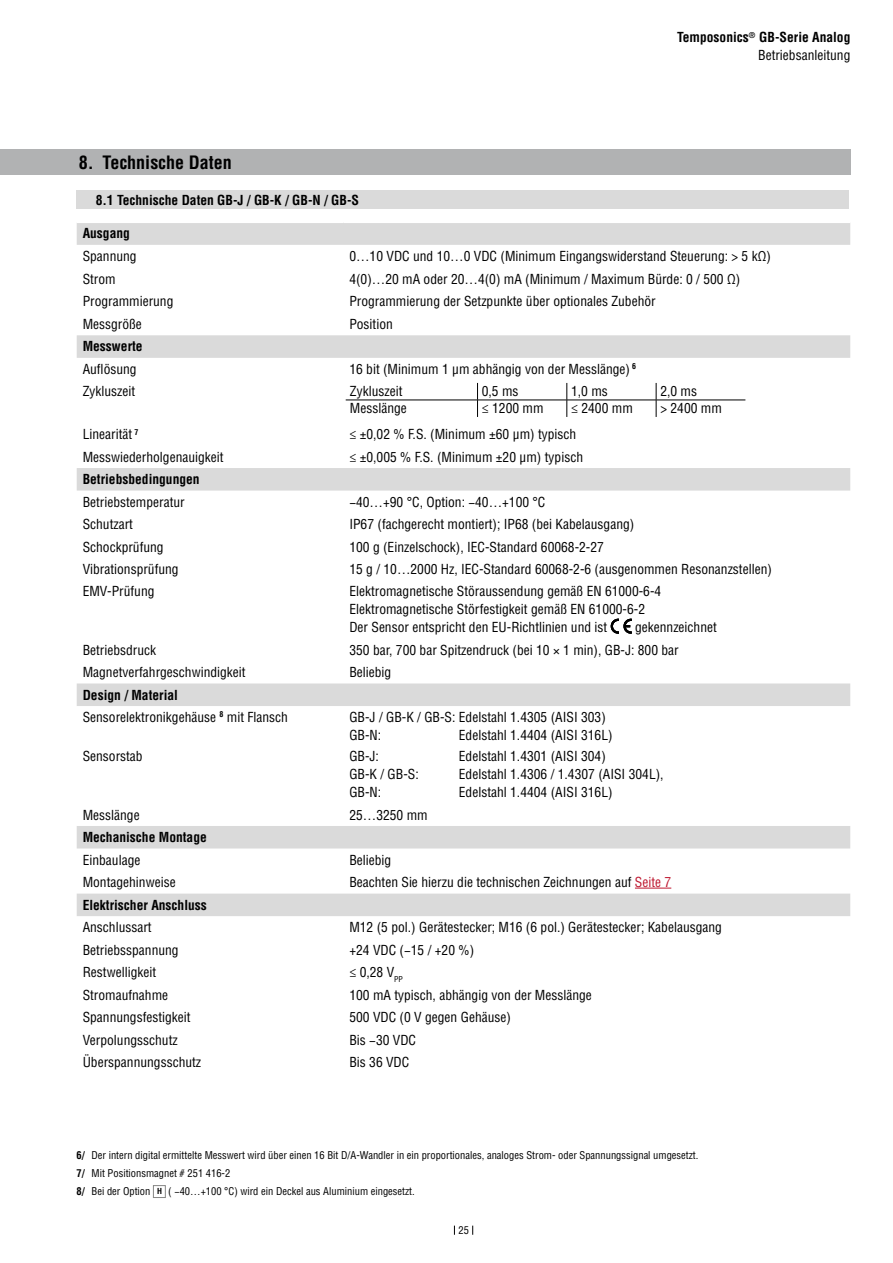
<style>
.page{position:relative;width:893px;height:1263px;background:#fff}
.page>*{position:absolute;margin:0;border:0;box-sizing:border-box;transform-origin:0 0}
.t1{font:700 condensed 18px "Helvetica LT Std";color:#000}
.t2{font:condensed 13.5px/18px "Helvetica LT Std";color:#000}
.t3{font:700 condensed 13.5px/18px "Helvetica LT Std";color:#000;text-align:right}
.t4{font:condensed 10.5px/18px "Helvetica LT Std";color:#000}
.s1{font-weight:400}
.s2{font-weight:700}
.s3{color:#be172f}
.s4{font-weight:700;font-size:8.1px}
</style>
<div class="page">
<div style="left:0;top:149px;width:850px;height:26px;background:#b1b2b3"></div>
<div style="left:77px;top:191px;width:772px;height:18px;background:#dadada"></div>
<svg style="left:77px;top:223px;width:773px;height:693px"></svg>
<hr style="left:346px;top:400px;width:131px;height:1px;background:#000">
<hr style="left:477px;top:400px;width:90px;height:1px;background:#000">
<svg style="left:477px;top:383px;width:1px;height:34px"></svg>
<hr style="left:567px;top:400px;width:89px;height:1px;background:#000">
<svg style="left:567px;top:383px;width:1px;height:34px"></svg>
<hr style="left:656px;top:400px;width:89px;height:1px;background:#000">
<svg style="left:656px;top:383px;width:1px;height:34px"></svg>
<svg style="left:611px;top:619px;width:21px;height:15px"></svg>
<hr style="left:635px;top:888px;width:36px;height:1px;background:#be172f">
<div style="left:153px;top:1185px;width:13px;height:13px;border:1px solid #878786"></div>
<p class="t3" style="left:677px;top:28px;width:175px">Temposonics<sup>®</sup> GB-Serie Analog<br><span class="s1">Betriebsanleitung</span></p>
<h1 class="t1" style="left:79px;top:151px;width:155px">8. Technische Daten</h1>
<p class="t3" style="left:96px;top:191px;width:265px">8.1 Technische Daten GB-J / GB-K / GB-N / GB-S</p>
<p class="t3" style="left:83px;top:224px;width:49px">Ausgang</p>
<p class="t2" style="left:83px;top:247px;width:56px">Spannung</p>
<p class="t2" style="left:349px;top:247px;width:423px">0…10 VDC und 10…0 VDC (Minimum Eingangswiderstand Steuerung: &gt; 5 kΩ)</p>
<p class="t2" style="left:83px;top:270px;width:35px">Strom</p>
<p class="t2" style="left:349px;top:270px;width:392px">4(0)…20 mA oder 20…4(0) mA (Minimum / Maximum Bürde: 0 / 500 Ω)</p>
<p class="t2" style="left:83px;top:292px;width:92px">Programmierung</p>
<p class="t2" style="left:349px;top:292px;width:308px">Programmierung der Setzpunkte über optionales Zubehör</p>
<p class="t2" style="left:83px;top:315px;width:61px">Messgröße</p>
<p class="t2" style="left:349px;top:315px;width:45px">Position</p>
<p class="t3" style="left:83px;top:337px;width:61px">Messwerte</p>
<p class="t2" style="left:83px;top:360px;width:56px">Auflösung</p>
<p class="t2" style="left:349px;top:360px;width:288px">16 bit (Minimum 1 µm abhängig von der Messlänge) <sup>6</sup></p>
<p class="t2" style="left:83px;top:382px;width:54px">Zykluszeit</p>
<p class="t2" style="left:350px;top:382px;width:54px">Zykluszeit</p>
<p class="t2" style="left:482px;top:382px;width:38px">0,5 ms</p>
<p class="t2" style="left:571px;top:382px;width:38px">1,0 ms</p>
<p class="t2" style="left:660px;top:382px;width:38px">2,0 ms</p>
<p class="t2" style="left:350px;top:399px;width:58px">Messlänge</p>
<p class="t2" style="left:482px;top:399px;width:63px">≤ 1200 mm</p>
<p class="t2" style="left:571px;top:399px;width:63px">≤ 2400 mm</p>
<p class="t2" style="left:660px;top:399px;width:63px">&gt; 2400 mm</p>
<p class="t2" style="left:83px;top:425px;width:57px">Linearität <sup>7</sup></p>
<p class="t2" style="left:349px;top:425px;width:228px">≤ ±0,02 % F.S. (Minimum ±60 µm) typisch</p>
<p class="t2" style="left:83px;top:448px;width:142px">Messwiederholgenauigkeit</p>
<p class="t2" style="left:349px;top:448px;width:235px">≤ ±0,005 % F.S. (Minimum ±20 μm) typisch</p>
<p class="t3" style="left:83px;top:470px;width:119px">Betriebsbedingungen</p>
<p class="t2" style="left:83px;top:493px;width:103px">Betriebstemperatur</p>
<p class="t2" style="left:349px;top:493px;width:198px">−40…+90 °C, Option: −40…+100 °C</p>
<p class="t2" style="left:83px;top:515px;width:52px">Schutzart</p>
<p class="t2" style="left:349px;top:515px;width:286px">IP67 (fachgerecht montiert); IP68 (bei Kabelausgang)</p>
<p class="t2" style="left:83px;top:538px;width:82px">Schockprüfung</p>
<p class="t2" style="left:349px;top:538px;width:256px">100 g (Einzelschock), IEC-Standard 60068-2-27</p>
<p class="t2" style="left:83px;top:560px;width:97px">Vibrationsprüfung</p>
<p class="t2" style="left:349px;top:560px;width:424px">15 g / 10…2000 Hz, IEC-Standard 60068-2-6 (ausgenommen Resonanzstellen)</p>
<p class="t2" style="left:83px;top:582px;width:73px">EMV-Prüfung</p>
<p class="t2" style="left:349px;top:582px;width:313px">Elektromagnetische Störaussendung gemäß EN 61000-6-4<br>Elektromagnetische Störfestigkeit gemäß EN 61000-6-2<br>Der Sensor entspricht den EU-Richtlinien und ist</p>
<p class="t2" style="left:635px;top:618px;width:83px">gekennzeichnet</p>
<p class="t2" style="left:83px;top:640px;width:75px">Betriebsdruck</p>
<p class="t2" style="left:349px;top:640px;width:331px">350 bar, 700 bar Spitzendruck (bei 10 × 1 min), GB-J: 800 bar</p>
<p class="t2" style="left:83px;top:663px;width:164px">Magnetverfahrgeschwindigkeit</p>
<p class="t2" style="left:349px;top:663px;width:43px">Beliebig</p>
<p class="t2" style="left:83px;top:684px;width:207px;line-height:22px"><span class="s2">Design / Material<br></span>Sensorelektronikgehäuse <sup>8</sup> mit Flansch</p>
<p class="t2" style="left:349px;top:708px;width:258px">GB-J / GB-K / GB-S: Edelstahl 1.4305 (AISI 303)<br>GB-N:</p>
<p class="t2" style="left:459px;top:726px;width:155px">Edelstahl 1.4404 (AISI 316L)</p>
<p class="t2" style="left:83px;top:747px;width:61px">Sensorstab</p>
<p class="t2" style="left:349px;top:747px;width:31px">GB-J:</p>
<p class="t2" style="left:459px;top:747px;width:148px">Edelstahl 1.4301 (AISI 304)</p>
<p class="t2" style="left:349px;top:765px;width:71px">GB-K / GB-S:</p>
<p class="t2" style="left:459px;top:765px;width:206px">Edelstahl 1.4306 / 1.4307 (AISI 304L),</p>
<p class="t2" style="left:349px;top:783px;width:33px">GB-N:</p>
<p class="t2" style="left:459px;top:783px;width:155px">Edelstahl 1.4404 (AISI 316L)</p>
<p class="t2" style="left:83px;top:805px;width:58px">Messlänge</p>
<p class="t2" style="left:349px;top:805px;width:80px">25…3250 mm</p>
<p class="t3" style="left:83px;top:828px;width:126px">Mechanische Montage</p>
<p class="t2" style="left:83px;top:851px;width:59px">Einbaulage</p>
<p class="t2" style="left:349px;top:851px;width:43px">Beliebig</p>
<p class="t2" style="left:83px;top:873px;width:94px">Montagehinweise</p>
<p class="t2" style="left:349px;top:873px;width:323px">Beachten Sie hierzu die technischen Zeichnungen auf <span class="s3">Seite 7</span></p>
<p class="t3" style="left:83px;top:896px;width:126px">Elektrischer Anschluss</p>
<p class="t2" style="left:83px;top:918px;width:70px">Anschlussart</p>
<p class="t2" style="left:349px;top:918px;width:374px">M12 (5 pol.) Gerätestecker; M16 (6 pol.) Gerätestecker; Kabelausgang</p>
<p class="t2" style="left:83px;top:941px;width:97px">Betriebsspannung</p>
<p class="t2" style="left:349px;top:941px;width:126px">+24 VDC (−15 / +20 %)</p>
<p class="t2" style="left:83px;top:963px;width:75px">Restwelligkeit</p>
<p class="t2" style="left:349px;top:963px;width:55px">≤ 0,28 V<sub>PP</sub></p>
<p class="t2" style="left:83px;top:986px;width:87px">Stromaufnahme</p>
<p class="t2" style="left:349px;top:986px;width:244px">100 mA typisch, abhängig von der Messlänge</p>
<p class="t2" style="left:83px;top:1008px;width:109px">Spannungsfestigkeit</p>
<p class="t2" style="left:349px;top:1008px;width:163px">500 VDC (0 V gegen Gehäuse)</p>
<p class="t2" style="left:83px;top:1030px;width:96px">Verpolungsschutz</p>
<p class="t2" style="left:349px;top:1030px;width:68px">Bis −30 VDC</p>
<p class="t2" style="left:83px;top:1053px;width:120px">Überspannungsschutz</p>
<p class="t2" style="left:349px;top:1053px;width:62px">Bis 36 VDC</p>
<p class="t4" style="left:77px;top:1146px;width:623px"><span class="s2">6/</span> Der intern digital ermittelte Messwert wird über einen 16 Bit D/A-Wandler in ein proportionales, analoges Strom- oder Spannungssignal umgesetzt.<br><span class="s2">7/</span> Mit Positionsmagnet # 251 416-2<br><span class="s2">8/</span> Bei der Option <span class="s4">H</span> ( −40…+100 °C) wird ein Deckel aus Aluminium eingesetzt.</p>
<p class="t4" style="left:458px;top:1221px;width:12px">25</p>
</div>
